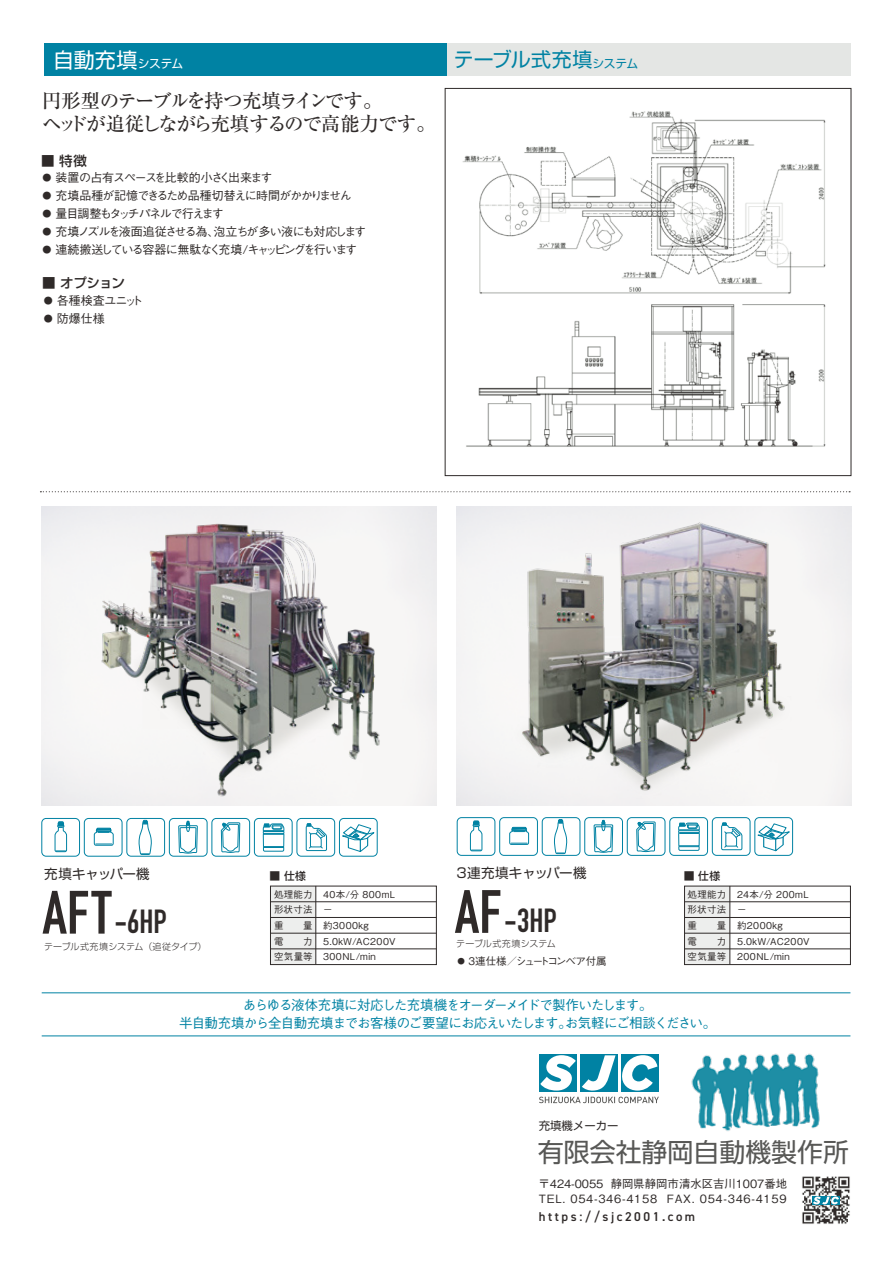
<style>
.page{position:relative;width:893px;height:1263px;background:#fff}
.page>*{position:absolute;margin:0;border:0;box-sizing:border-box;transform-origin:0 0}
.t1{font:700 33px "DIN Condensed";color:#2f2a29}
.t2{font:25.95px "UD Shin Go Pro";color:#585856}
.t3{font:21px "Shin Go Pro";color:#fff}
.t4{font:19.95px "Shin Go Pro";letter-spacing:.01em;color:#0082a3}
.t5{font:500 19.5px/22.5px "Ryumin Pro";letter-spacing:-.08em;color:#2f2a29}
.t6{font:500 13.5px/18px "Gothic BBB Pro";letter-spacing:-.065em;color:#0082a3;text-align:center}
.t7{font:13.5px "Shin Go Pro";letter-spacing:.01em;color:#2f2a29}
.t8{font:500 13.5px "Shin Go Pro";letter-spacing:-.025em;color:#2f2a29}
.t9{font:13.5px "Shin Go Pro";letter-spacing:-.03em;color:#2f2a29}
.t10{font:600 12.9px "DIN2014";letter-spacing:.2em;color:#2f2a29}
.t11{font:500 12px "Gothic BBB Pro";letter-spacing:-.1em;color:#2f2a29}
.t12{font:500 12px "Gothic BBB Pro";letter-spacing:-.13em;color:#2f2a29}
.t13{font:500 12px "Gothic BBB Pro";letter-spacing:-.075em;color:#2f2a29}
.t14{font:500 12px "Gothic BBB Pro";letter-spacing:-.03em;color:#2f2a29}
.t15{font:500 11.4px/15.8px "Gothic BBB Pro";letter-spacing:-.005em;color:#2f2a29}
.t16{font:11.4px "UD Shin Go Pro";color:#2f2a29}
.t17{font:500 10.8px "Shin Go Pro";color:#2f2a29}
.t18{font:500 10.5px "Gothic BBB Pro";letter-spacing:-.07em;color:#2f2a29}
.t19{font:500 9.45px/15.8px "Gothic BBB Pro";letter-spacing:.04em;color:#2f2a29;text-align:justify}
.t20{font:300 9px "Shin Go Pro";letter-spacing:.01em;color:#2f2a29}
.t21{font:500 7.5px "Gothic BBB Pro";color:#2f2a29}
.s1{font-size:11.85px}
.s2{font-size:9px}
.s3{font-size:60.15px}
</style>
<div class="page">
<img style="left:94px;top:521px;width:295px;height:282px">
<div style="left:468px;top:664px;width:81px;height:142px;background:#f5f5f5"></div>
<img style="left:549px;top:644px;width:287px;height:195px">
<img style="left:518px;top:519px;width:271px;height:274px">
<img style="left:444px;top:98px;width:408px;height:361px">
<div style="left:44px;top:43px;width:405px;height:33px;background:#0082a3"></div>
<div style="left:447px;top:43px;width:404px;height:33px;background:#e4e6e4"></div>
<svg style="left:40px;top:491px;width:810px;height:1px"></svg>
<div style="left:271px;top:886px;width:45px;height:78px;background:#edeeed"></div>
<div style="left:270px;top:886px;width:166px;height:79px;border:1px solid #2f2a29"></div>
<hr style="left:270px;top:901px;width:166px;height:1px;background:#2f2a29">
<hr style="left:270px;top:917px;width:166px;height:1px;background:#2f2a29">
<hr style="left:270px;top:933px;width:166px;height:1px;background:#2f2a29">
<hr style="left:270px;top:948px;width:166px;height:1px;background:#2f2a29">
<hr style="left:316px;top:886px;width:1px;height:78px;background:#2f2a29">
<div style="left:685px;top:886px;width:45px;height:78px;background:#edeeed"></div>
<div style="left:684px;top:886px;width:167px;height:79px;border:1px solid #2f2a29"></div>
<hr style="left:684px;top:901px;width:166px;height:1px;background:#2f2a29">
<hr style="left:684px;top:917px;width:166px;height:1px;background:#2f2a29">
<hr style="left:684px;top:933px;width:166px;height:1px;background:#2f2a29">
<hr style="left:684px;top:949px;width:166px;height:1px;background:#2f2a29">
<hr style="left:730px;top:886px;width:1px;height:78px;background:#2f2a29">
<div style="left:41px;top:818px;width:39px;height:38px;border:1px solid #0082a3;border-radius:4px"></div>
<div style="left:84px;top:818px;width:38px;height:38px;border:1px solid #0082a3;border-radius:4px"></div>
<div style="left:126px;top:818px;width:39px;height:38px;border:1px solid #0082a3;border-radius:4px"></div>
<div style="left:169px;top:818px;width:38px;height:38px;border:1px solid #0082a3;border-radius:4px"></div>
<div style="left:211px;top:818px;width:39px;height:38px;border:1px solid #0082a3;border-radius:4px"></div>
<div style="left:254px;top:818px;width:39px;height:38px;border:1px solid #0082a3;border-radius:4px"></div>
<div style="left:297px;top:818px;width:38px;height:38px;border:1px solid #0082a3;border-radius:4px"></div>
<div style="left:339px;top:818px;width:39px;height:38px;border:1px solid #0082a3;border-radius:4px"></div>
<svg style="left:55px;top:821px;width:12px;height:31px"></svg>
<svg style="left:139px;top:820px;width:13px;height:35px"></svg>
<svg style="left:94px;top:828px;width:20px;height:18px"></svg>
<svg style="left:178px;top:821px;width:20px;height:36px"></svg>
<svg style="left:221px;top:822px;width:19px;height:35px"></svg>
<svg style="left:263px;top:823px;width:21px;height:28px"></svg>
<svg style="left:342px;top:824px;width:32px;height:28px"></svg>
<svg style="left:306px;top:823px;width:21px;height:28px"></svg>
<div style="left:457px;top:817px;width:38px;height:39px;border:1px solid #0082a3;border-radius:4px"></div>
<div style="left:499px;top:817px;width:39px;height:39px;border:1px solid #0082a3;border-radius:4px"></div>
<div style="left:542px;top:817px;width:38px;height:39px;border:1px solid #0082a3;border-radius:4px"></div>
<div style="left:584px;top:817px;width:39px;height:39px;border:1px solid #0082a3;border-radius:4px"></div>
<div style="left:627px;top:817px;width:38px;height:39px;border:1px solid #0082a3;border-radius:4px"></div>
<div style="left:669px;top:817px;width:39px;height:39px;border:1px solid #0082a3;border-radius:4px"></div>
<div style="left:712px;top:817px;width:38px;height:39px;border:1px solid #0082a3;border-radius:4px"></div>
<div style="left:754px;top:817px;width:39px;height:39px;border:1px solid #0082a3;border-radius:4px"></div>
<svg style="left:470px;top:820px;width:12px;height:31px"></svg>
<svg style="left:554px;top:819px;width:13px;height:35px"></svg>
<svg style="left:509px;top:827px;width:20px;height:18px"></svg>
<svg style="left:594px;top:820px;width:19px;height:36px"></svg>
<svg style="left:636px;top:821px;width:19px;height:35px"></svg>
<svg style="left:678px;top:823px;width:22px;height:28px"></svg>
<svg style="left:757px;top:823px;width:33px;height:28px"></svg>
<svg style="left:721px;top:822px;width:21px;height:28px"></svg>
<hr style="left:42px;top:1036px;width:808px;height:1px;background:#0082a3">
<img style="left:802px;top:1176px;width:48px;height:48px">
<svg style="left:813px;top:1196px;width:26px;height:8px"></svg>
<svg style="left:539px;top:1054px;width:38px;height:38px"></svg>
<svg style="left:539px;top:1097px;width:120px;height:6px"></svg>
<svg style="left:540px;top:1055px;width:36px;height:35px"></svg>
<svg style="left:621px;top:1054px;width:38px;height:38px"></svg>
<div style="left:580px;top:1054px;width:38px;height:38px;background:#0082a3"></div>
<svg style="left:582px;top:1055px;width:33px;height:36px"></svg>
<svg style="left:621px;top:1055px;width:36px;height:35px"></svg>
<hr style="left:42px;top:992px;width:808px;height:1px;background:#0082a3">
<img style="left:691px;top:1053px;width:129px;height:78px">
<h3 class="t3" style="left:53px;top:42px;width:132px">自動充填<span class="s1">システム</span></h3>
<h3 class="t4" style="left:454px;top:43px;width:186px">テーブル式充填<span class="s1">システム</span></h3>
<h3 class="t5" style="left:42px;top:89px;width:395px">円形型のテーブルを持つ充填ラインです。<br>ヘッドが追従しながら充填するので高能力です。</h3>
<p class="t11" style="left:42px;top:168px;width:232px"><span class="s2">●</span> 装置の占有スペースを比較的小さく出来ます</p>
<p class="t13" style="left:42px;top:186px;width:311px"><span class="s2">●</span> 充填品種が記憶できるため品種切替えに時間がかかりません</p>
<p class="t11" style="left:42px;top:204px;width:183px"><span class="s2">●</span> 量目調整もタッチパネルで行えます</p>
<p class="t11" style="left:42px;top:222px;width:325px"><span class="s2">●</span> 充填ノズルを液面追従させる為、泡立ちが多い液にも対応します</p>
<p class="t12" style="left:42px;top:240px;width:316px"><span class="s2">●</span> 連続搬送している容器に無駄なく充填/キャッピングを行います</p>
<p class="t14" style="left:44px;top:291px;width:101px"><span class="s2">●</span> 各種検査ユニット</p>
<p class="t11" style="left:44px;top:309px;width:62px"><span class="s2">●</span> 防爆仕様</p>
<h3 class="t8" style="left:41px;top:149px;width:47px">■ 特徴</h3>
<h3 class="t8" style="left:42px;top:272px;width:84px">■ オプション</h3>
<h3 class="t9" style="left:44px;top:863px;width:107px">充填キャッパー機</h3>
<h1 class="t1" style="left:42px;top:899px;width:126px"><span class="s3">AFT</span>-6HP</h1>
<p class="t20" style="left:44px;top:939px;width:164px">テーブル式充填システム（追従タイプ）</p>
<p class="t17" style="left:270px;top:866px;width:38px">■ 仕様</p>
<p class="t19" style="left:274px;top:885px;width:40px">処理能力形状寸法重</p>
<p class="t19" style="left:303px;top:916px;width:11px">量</p>
<p class="t19" style="left:274px;top:932px;width:40px;text-align:right">力<br>空気量等</p>
<p class="t19" style="left:274px;top:932px;width:11px">電</p>
<p class="t19" style="left:323px;top:885px;width:74px;text-align:left">40本/分 800mL－<br>約3000kg<br>5.0kW/AC200V<br>300NL/min</p>
<h3 class="t7" style="left:457px;top:862px;width:131px">3連充填キャッパー機</h3>
<h1 class="t1" style="left:455px;top:898px;width:104px"><span class="s3">AF</span>-3HP</h1>
<p class="t20" style="left:456px;top:936px;width:101px">テーブル式充填システム</p>
<p class="t18" style="left:469px;top:952px;width:140px">3連仕様／シュートコンベア付属</p>
<p class="t21" style="left:458px;top:955px;width:9px">●</p>
<p class="t17" style="left:684px;top:866px;width:38px">■ 仕様</p>
<p class="t19" style="left:688px;top:885px;width:40px">処理能力形状寸法重</p>
<p class="t19" style="left:717px;top:916px;width:11px">量</p>
<p class="t19" style="left:688px;top:932px;width:40px;text-align:right">力<br>空気量等</p>
<p class="t19" style="left:688px;top:932px;width:11px">電</p>
<p class="t19" style="left:737px;top:885px;width:74px;text-align:left">24本/分 200mL－<br>約2000kg<br>5.0kW/AC200V</p>
<p class="t19" style="left:737px;top:948px;width:54px">200NL/min</p>
<h3 class="t6" style="left:179px;top:994px;width:539px">あらゆる液体充填に対応した充填機をオーダーメイドで製作いたします。<br>半自動充填から全自動充填までお客様のご要望にお応えいたします。お気軽にご相談ください。</h3>
<p class="t16" style="left:539px;top:1116px;width:81px">充填機メーカー</p>
<h2 class="t2" style="left:538px;top:1131px;width:313px">有限会社静岡自動機製作所</h2>
<p class="t15" style="left:538px;top:1174px;width:250px">〒424-0055 静岡県静岡市清水区吉川1007番地<br>TEL. 054-346-4158 FAX. 054-346-4159</p>
<h3 class="t10" style="left:539px;top:1208px;width:158px">https://sjc2001.com</h3>
</div>
